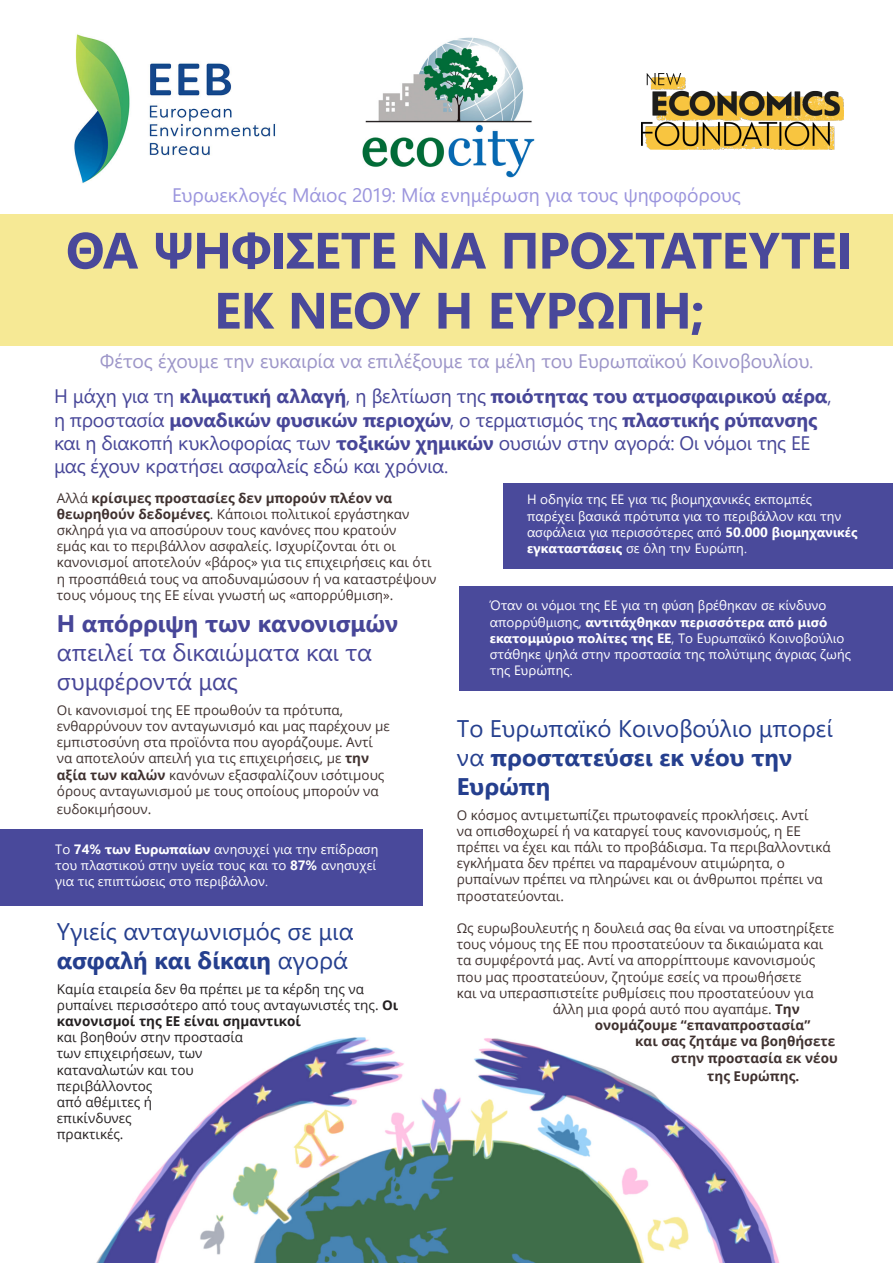
<style>
.page{position:relative;width:893px;height:1263px;background:#fff}
.page>*{position:absolute;margin:0;border:0;box-sizing:border-box;transform-origin:0 0}
.t1{font:700 51px/60px "Segoe UI";letter-spacing:-.02em;color:#49489a;text-align:center}
.t2{font:24px/28.8px "Segoe UI";color:#253f8e}
.t3{font:24px/28.8px "Segoe UI";letter-spacing:-.005em;color:#474698}
.t4{font:19.5px/23.4px "Segoe UI";letter-spacing:-.015em;color:#474698}
.t5{font:19.5px "Segoe UI";letter-spacing:-.005em;color:#9c95c8}
.t6{font:19.5px "Segoe UI";letter-spacing:-.005em;color:#9b95dd}
.t7{font:13.5px/16.2px "Open Sans";color:#3f312f}
.t8{font:13.5px/16.2px "Segoe UI";color:#fff}
.t9{font:13.5px/16.2px "Open Sans";color:#231f20}
.t10{font:700 13.5px "Open Sans";color:#3f312f}
.s1{font-weight:700}
</style>
<div class="page">
<img style="left:47px;top:483px;width:759px;height:780px">
<div style="left:0;top:214px;width:893px;height:132px;background:#f6e995"></div>
<img style="left:74px;top:34px;width:202px;height:150px">
<img style="left:362px;top:37px;width:173px;height:141px">
<img style="left:641px;top:73px;width:202px;height:76px">
<div style="left:0;top:829px;width:423px;height:76px;background:#49499b"></div>
<div style="left:504px;top:483px;width:389px;height:85px;background:#4a4a9b"></div>
<div style="left:459px;top:587px;width:434px;height:104px;background:#4a4a9b"></div>
<p class="t6" style="left:172px;top:176px;width:570px">Ευρωεκλογές Μάιος 2019: Μία ενημέρωση για τους ψηφοφόρους</p>
<p class="t1" style="left:66px;top:216px;width:788px">ΘΑ ΨΗΦΙΣΕΤΕ ΝΑ ΠΡΟΣΤΑΤΕΥΤΕΙ<br>ΕΚ ΝΕΟΥ Η ΕΥΡΩΠΗ;</p>
<p class="t5" style="left:100px;top:342px;width:715px">Φέτος έχουμε την ευκαιρία να επιλέξουμε τα μέλη του Ευρωπαϊκού Κοινοβουλίου.</p>
<p class="t4" style="left:54px;top:383px;width:779px">Η μάχη για τη <span class="s1">κλιματική αλλαγή</span>, η βελτίωση της <span class="s1">ποιότητας του ατμοσφαιρικού αέρα</span>, η προστασία <span class="s1">μοναδικών φυσικών περιοχών</span>, ο τερματισμός της <span class="s1">πλαστικής ρύπανσης </span>και η διακοπή κυκλοφορίας των <span class="s1">τοξικών χημικών</span> ουσιών στην αγορά: Οι νόμοι της ΕΕ μας έχουν κρατήσει ασφαλείς εδώ και χρόνια.</p>
<p class="t8" style="left:527px;top:490px;width:332px">Η οδηγία της ΕΕ για τις βιομηχανικές εκπομπές παρέχει βασικά πρότυπα για το περιβάλλον και την ασφάλεια για περισσότερες από <span class="s1">50.000 βιομηχανικές εγκαταστάσεις</span> σε όλη την Ευρώπη.</p>
<p class="t7" style="left:57px;top:489px;width:381px">Αλλά <span class="s1">κρίσιμες προστασίες δεν μπορούν πλέον να θεωρηθούν δεδομένες</span>. Κάποιοι πολιτικοί εργάστηκαν σκληρά για να αποσύρουν τους κανόνες που κρατούν<br>εμάς και το περιβάλλον ασφαλείς. Ισχυρίζονται ότι οι κανονισμοί αποτελούν «βάρος» για τις επιχειρήσεις και ότι η προσπάθειά τους να αποδυναμώσουν ή να καταστρέψουν τους νόμους της ΕΕ είναι γνωστή ως «απορρύθμιση».</p>
<p class="t8" style="left:490px;top:596px;width:363px">Όταν οι νόμοι της ΕΕ για τη φύση βρέθηκαν σε κίνδυνο απορρύθμισης, <span class="s1">αντιτάχθηκαν περισσότερα από μισό εκατομμύριο πολίτες της ΕΕ</span>, Το Ευρωπαϊκό Κοινοβούλιο στάθηκε ψηλά στην προστασία της πολύτιμης άγριας ζωής της Ευρώπης.</p>
<p class="t3" style="left:57px;top:607px;width:343px"><span class="s1">Η απόρριψη των κανονισμών </span>απειλεί τα δικαιώματα και τα συμφέροντά μας</p>
<p class="t7" style="left:57px;top:701px;width:335px">Οι κανονισμοί της ΕΕ προωθούν τα πρότυπα, ενθαρρύνουν τον ανταγωνισμό και μας παρέχουν με εμπιστοσύνη στα προϊόντα που αγοράζουμε. Αντί να αποτελούν απειλή για τις επιχειρήσεις, με <span class="s1">την αξία των καλών</span> κανόνων εξασφαλίζουν ισότιμους όρους ανταγωνισμού με τους οποίους μπορούν να</p>
<p class="t7" style="left:57px;top:800px;width:96px">ευδοκιμήσουν.</p>
<p class="t2" style="left:457px;top:712px;width:378px">Το Ευρωπαϊκό Κοινοβούλιο μπορεί να <span class="s1">προστατεύσει εκ νέου την<br>Ευρώπη</span></p>
<p class="t7" style="left:457px;top:806px;width:375px">Ο κόσμος αντιμετωπίζει πρωτοφανείς προκλήσεις. Αντί<br>να οπισθοχωρεί ή να καταργεί τους κανονισμούς, η ΕΕ πρέπει να έχει και πάλι το προβάδισμα. Τα περιβαλλοντικά εγκλήματα δεν πρέπει να παραμένουν ατιμώρητα, ο ρυπαίνων πρέπει να πληρώνει και οι άνθρωποι πρέπει να προστατεύονται.</p>
<p class="t7" style="left:457px;top:919px;width:379px">Ως ευρωβουλευτής η δουλειά σας θα είναι να υποστηρίξετε</p>
<p class="t7" style="left:457px;top:936px;width:368px">τους νόμους της ΕΕ που προστατεύουν τα δικαιώματα και</p>
<p class="t7" style="left:457px;top:952px;width:360px">τα συμφέροντά μας. Αντί να απορρίπτουμε κανονισμούς</p>
<p class="t7" style="left:457px;top:968px;width:346px">που μας προστατεύουν, ζητούμε εσείς να προωθήσετε</p>
<p class="t7" style="left:457px;top:984px;width:358px">και να υπερασπιστείτε ρυθμίσεις που προστατεύουν για</p>
<p class="t7" style="left:553px;top:1000px;width:249px">άλλη μια φορά αυτό που αγαπάμε. <span class="s1">Την</span></p>
<p class="t10" style="left:595px;top:1016px;width:217px">ονομάζουμε “επαναπροστασία”</p>
<p class="t10" style="left:635px;top:1032px;width:202px">και σας ζητάμε να βοηθήσετε</p>
<p class="t10" style="left:671px;top:1048px;width:168px">στην προστασία εκ νέου</p>
<p class="t10" style="left:707px;top:1066px;width:94px">της Ευρώπης.</p>
<p class="t8" style="left:55px;top:840px;width:325px">Το <span class="s1">74% των Ευρωπαίων</span> ανησυχεί για την επίδραση του πλαστικού στην υγεία τους και το <span class="s1">87%</span> ανησυχεί για τις επιπτώσεις στο περιβάλλον.</p>
<p class="t2" style="left:57px;top:915px;width:298px">Υγιείς ανταγωνισμός σε μια <span class="s1">ασφαλή και δίκαιη</span> αγορά</p>
<p class="t9" style="left:57px;top:980px;width:343px">Καμία εταιρεία δεν θα πρέπει με τα κέρδη της να ρυπαίνει περισσότερο από τους ανταγωνιστές της. <span class="s1">Οι κανονισμοί της ΕΕ είναι σημαντικοί<br></span>και βοηθούν στην προστασία<br>των επιχειρήσεων, των<br>καταναλωτών και του<br>περιβάλλοντος<br>από αθέμιτες ή<br>επικίνδυνες<br>πρακτικές.</p>
</div>
